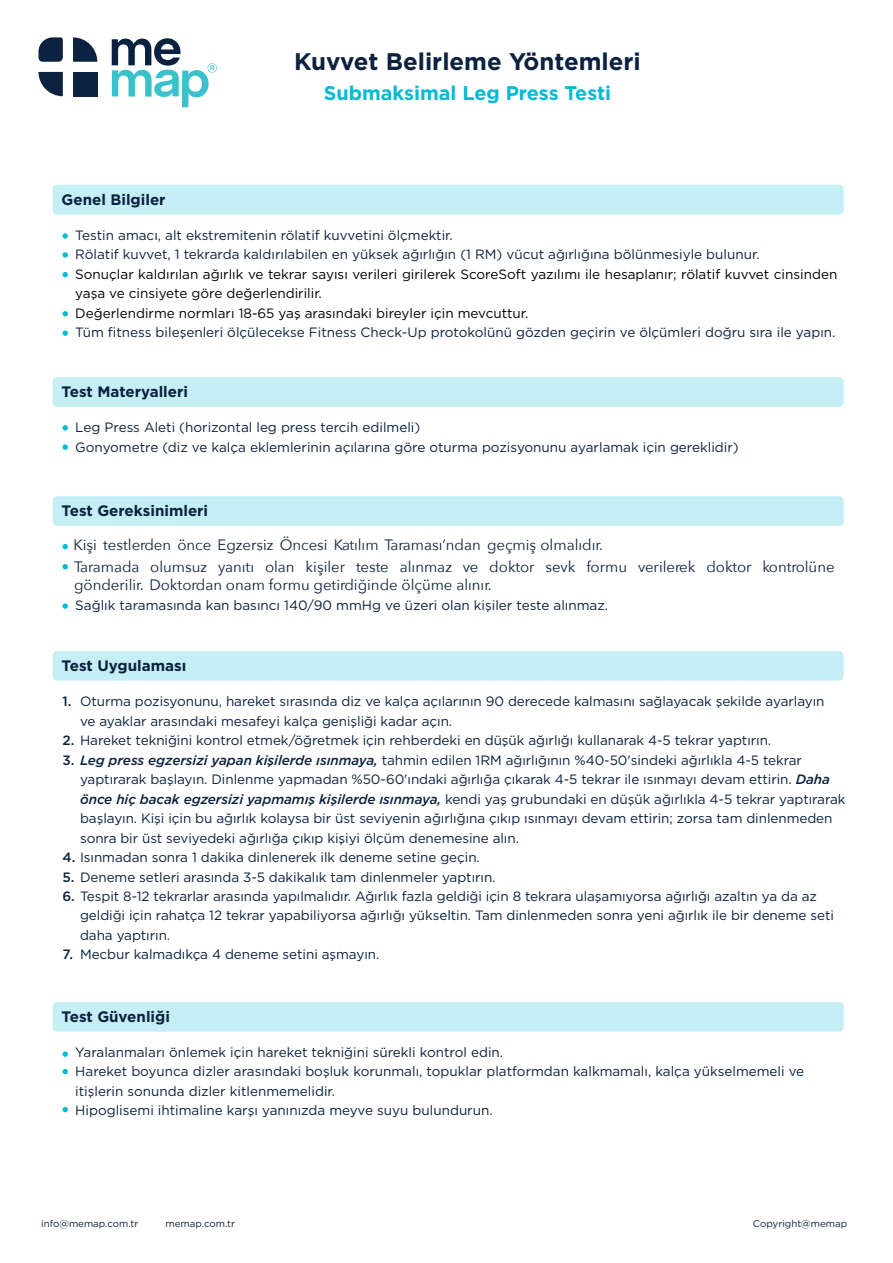
<style>
.page{position:relative;width:893px;height:1263px;background:#fff}
.page>*{position:absolute;margin:0;border:0;box-sizing:border-box;transform-origin:0 0}
.t1{font:700 24px "Gotham";color:#0a213f}
.t2{font:700 19.8px "Gotham";color:#01bad3}
.t3{font:700 15.15px "Gotham";color:#0a213f}
.t4{font:15px/22.5px "Avenir Next";color:#0d223e}
.t5{font:13.5px/19.5px "Gotham";letter-spacing:-.005em;color:#0a213f}
.t6{font:13.5px/19.5px "Gotham";color:#000}
.t7{font:9.75px "Gotham";color:#0a213f}
.s1{font-weight:500}
.s2{font-weight:500;font-style:italic}
</style>
<div class="page">
<div style="left:53px;top:185px;width:791px;height:29px;background:#c5eff4;border-radius:4px"></div>
<div style="left:53px;top:377px;width:791px;height:30px;background:#c5eff4;border-radius:4px"></div>
<div style="left:53px;top:496px;width:791px;height:30px;background:#c5eff4;border-radius:4px"></div>
<div style="left:53px;top:1002px;width:791px;height:30px;background:#c5eff4;border-radius:4px"></div>
<div style="left:53px;top:651px;width:791px;height:30px;background:#c5eff4;border-radius:4px"></div>
<svg style="left:63px;top:233px;width:5px;height:6px"></svg>
<svg style="left:63px;top:252px;width:5px;height:6px"></svg>
<svg style="left:63px;top:330px;width:5px;height:6px"></svg>
<svg style="left:63px;top:272px;width:5px;height:5px"></svg>
<svg style="left:63px;top:311px;width:5px;height:5px"></svg>
<svg style="left:63px;top:425px;width:5px;height:5px"></svg>
<svg style="left:63px;top:444px;width:5px;height:6px"></svg>
<svg style="left:63px;top:544px;width:5px;height:5px"></svg>
<svg style="left:63px;top:564px;width:5px;height:5px"></svg>
<svg style="left:63px;top:603px;width:5px;height:6px"></svg>
<svg style="left:63px;top:1051px;width:5px;height:6px"></svg>
<svg style="left:63px;top:1069px;width:5px;height:5px"></svg>
<svg style="left:63px;top:1107px;width:5px;height:5px"></svg>
<svg style="left:112px;top:38px;width:105px;height:69px"></svg>
<svg style="left:38px;top:72px;width:25px;height:24px"></svg>
<svg style="left:39px;top:37px;width:24px;height:25px"></svg>
<div style="left:73px;top:72px;width:24px;height:24px;background:#0a213f"></div>
<svg style="left:73px;top:37px;width:24px;height:25px"></svg>
<h1 class="t1" style="left:294px;top:46px;width:348px">Kuvvet Belirleme Yöntemleri</h1>
<h2 class="t2" style="left:324px;top:80px;width:289px">Submaksimal Leg Press Testi</h2>
<p class="t3" style="left:62px;top:189px;width:106px">Genel Bilgiler</p>
<p class="t5" style="left:75px;top:225px;width:686px">Testin amacı, alt ekstremitenin rölatif kuvvetini ölçmektir.<br>Rölatif kuvvet, 1 tekrarda kaldırılabilen en yüksek ağırlığın (1 RM) vücut ağırlığına bölünmesiyle bulunur.</p>
<p class="t6" style="left:75px;top:264px;width:763px">Sonuçlar kaldırılan ağırlık ve tekrar sayısı verileri girilerek ScoreSoft yazılımı ile hesaplanır; rölatif kuvvet cinsinden yaşa ve cinsiyete göre değerlendirilir.</p>
<p class="t6" style="left:75px;top:303px;width:455px">Değerlendirme normları 18-65 yaş arasındaki bireyler için mevcuttur.</p>
<p class="t5" style="left:75px;top:322px;width:762px">Tüm fitness bileşenleri ölçülecekse Fitness Check-Up protokolünü gözden geçirin ve ölçümleri doğru sıra ile yapın.</p>
<p class="t3" style="left:62px;top:382px;width:128px">Test Materyalleri</p>
<p class="t5" style="left:75px;top:417px;width:665px;text-indent:-13px">- Leg Press Aleti (horizontal leg press tercih edilmeli)<br>Gonyometre (diz ve kalça eklemlerinin açılarına göre oturma pozisyonunu ayarlamak için gereklidir)</p>
<p class="t3" style="left:62px;top:501px;width:148px">Test Gereksinimleri</p>
<p class="t4" style="left:73px;top:534px;width:763px">Kişi testlerden önce Egzersiz Öncesi Katılım Taraması’ndan geçmiş olmalıdır.<br>Taramada olumsuz yanıtı olan kişiler teste alınmaz ve doktor sevk formu verilerek doktor kontrolüne</p>
<p class="t4" style="left:74px;top:574px;width:419px">gönderilir. Doktordan onam formu getirdiğinde ölçüme alınır.</p>
<p class="t5" style="left:75px;top:595px;width:534px">Sağlık taramasında kan basıncı 140/90 mmHg ve üzeri olan kişiler teste alınmaz.</p>
<p class="t3" style="left:62px;top:656px;width:126px">Test Uygulaması</p>
<p class="t5" style="left:80px;top:691px;width:746px;text-indent:-18px"><span class="s1">1.</span> Oturma pozisyonunu, hareket sırasında diz ve kalça açılarının 90 derecede kalmasını sağlayacak şekilde ayarlayın ve ayaklar arasındaki mesafeyi kalça genişliği kadar açın.</p>
<p class="t5" style="left:63px;top:730px;width:710px"><span class="s1">2.</span> Hareket tekniğini kontrol etmek/öğretmek için rehberdeki en düşük ağırlığı kullanarak 4-5 tekrar yaptırın.</p>
<p class="t5" style="left:80px;top:750px;width:767px;text-indent:-18px"><span class="s1">3.</span> <span class="s2">Leg press egzersizi yapan kişilerde ısınmaya,</span> tahmin edilen 1RM ağırlığının %40-50'sindeki ağırlıkla 4-5 tekrar yaptırarak başlayın. Dinlenme yapmadan %50-60'ındaki ağırlığa çıkarak 4-5 tekrar ile ısınmayı devam ettirin. <span class="s2">Daha önce hiç bacak egzersizi yapmamış kişilerde ısınmaya,</span> kendi yaş grubundaki en düşük ağırlıkla 4-5 tekrar yaptırarak başlayın. Kişi için bu ağırlık kolaysa bir üst seviyenin ağırlığına çıkıp ısınmayı devam ettirin; zorsa tam dinlenmeden sonra bir üst seviyedeki ağırlığa çıkıp kişiyi ölçüm denemesine alın.</p>
<p class="t5" style="left:63px;top:847px;width:419px"><span class="s1">4.</span> Isınmadan sonra 1 dakika dinlenerek ilk deneme setine geçin.</p>
<p class="t5" style="left:63px;top:867px;width:435px"><span class="s1">5.</span> Deneme setleri arasında 3-5 dakikalık tam dinlenmeler yaptırın.</p>
<p class="t5" style="left:80px;top:886px;width:755px;text-indent:-18px"><span class="s1">6.</span> Tespit 8-12 tekrarlar arasında yapılmalıdır. Ağırlık fazla geldiği için 8 tekrara ulaşamıyorsa ağırlığı azaltın ya da az geldiği için rahatça 12 tekrar yapabiliyorsa ağırlığı yükseltin. Tam dinlenmeden sonra yeni ağırlık ile bir deneme seti daha yaptırın.</p>
<p class="t5" style="left:63px;top:945px;width:318px"><span class="s1">7.</span> Mecbur kalmadıkça 4 deneme setini aşmayın.</p>
<p class="t3" style="left:62px;top:1006px;width:110px">Test Güvenliği</p>
<p class="t5" style="left:75px;top:1042px;width:730px">Yaralanmaları önlemek için hareket tekniğini sürekli kontrol edin.<br>Hareket boyunca dizler arasındaki boşluk korunmalı, topuklar platformdan kalkmamalı, kalça yükselmemeli ve itişlerin sonunda dizler kitlenmemelidir.<br>Hipoglisemi ihtimaline karşı yanınızda meyve suyu bulundurun.</p>
<p class="t7" style="left:41px;top:1218px;width:99px">info@memap.com.tr</p>
<p class="t7" style="left:166px;top:1218px;width:71px">memap.com.tr</p>
<p class="t7" style="left:753px;top:1218px;width:96px">Copyright@memap</p>
</div>
